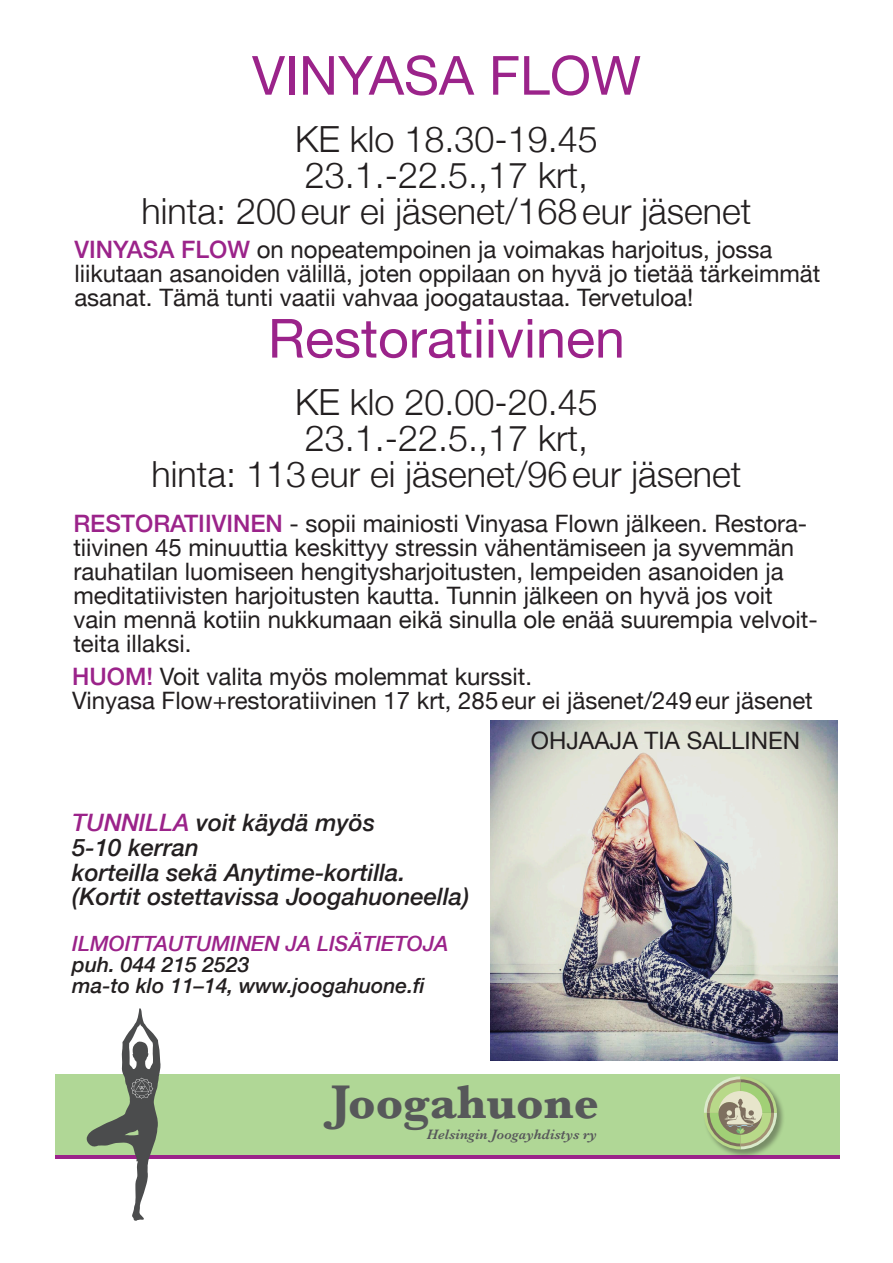
<style>
.page{position:relative;width:893px;height:1263px;background:#fff}
.page>*{position:absolute;margin:0;border:0;box-sizing:border-box;transform-origin:0 0}
.t1{font:54px "Helvetica Neue";color:#9b238a}
.t2{font:700 49.05px "Baskerville";color:#57585a}
.t3{font:300 36px "Helvetica Neue";color:#231f20}
.t4{font:24px/24px "Helvetica Neue";color:#231f20}
.t5{font:italic 500 24px "Helvetica Neue";color:#231f20}
.t6{font:italic 500 21px "Helvetica Neue";color:#231f20}
.t7{font:italic 500 21px "Helvetica Neue";color:#9b238a}
.t8{font:italic 600 14.1px "Baskerville";color:#57585a}
.s1{font-weight:500;color:#9b238a}
.s2{color:#9b238a}
</style>
<div class="page">
<hr style="left:55px;top:1155px;width:785px;height:4px;background:#9b238a">
<div style="left:55px;top:1074px;width:785px;height:81px;background:#b0d796"></div>
<svg style="left:86px;top:1008px;width:75px;height:213px"></svg>
<div style="left:703px;top:1076px;width:83px;height:82px;background:#231f20;opacity:.4"></div>
<svg style="left:704px;top:1076px;width:73px;height:73px"></svg>
<img style="left:490px;top:721px;width:347px;height:339px">
<p class="t1" style="left:252px;top:37px;width:391px">VINYASA FLOW</p>
<p class="t3" style="left:295px;top:110px;width:304px">KE klo 18.30-19.45</p>
<p class="t3" style="left:305px;top:146px;width:285px">23.1.-22.5.,17 krt,</p>
<p class="t3" style="left:142px;top:182px;width:611px">hinta: 200eur ei jäsenet/168eur jäsenet</p>
<p class="t4" style="left:74px;top:239px;width:747px"><span class="s1">VINYASA FLOW</span> on nopeatempoinen ja voimakas harjoitus, jossa liikutaan asanoiden välillä, joten oppilaan on hyvä jo tietää tärkeimmät asanat. Tämä tunti vaatii vahvaa joogataustaa. Tervetuloa!</p>
<p class="t1" style="left:268px;top:299px;width:358px">Restoratiivinen</p>
<p class="t3" style="left:295px;top:373px;width:304px">KE klo 20.00-20.45</p>
<p class="t3" style="left:305px;top:409px;width:285px">23.1.-22.5.,17 krt,</p>
<p class="t3" style="left:152px;top:445px;width:591px">hinta: 113eur ei jäsenet/96eur jäsenet</p>
<p class="t4" style="left:73px;top:512px;width:746px"><span class="s1">RESTORATIIVINEN</span> - sopii mainiosti Vinyasa Flown jälkeen. Restora&shy;tiivinen 45 minuuttia keskittyy stressin vähentämiseen ja syvemmän rauhatilan luomiseen hengitysharjoitusten, lempeiden asanoiden ja meditatiivisten harjoitusten kautta. Tunnin jälkeen on hyvä jos voit vain mennä kotiin nukkumaan eikä sinulla ole enää suurempia velvoit&shy;teita illaksi.</p>
<p class="t4" style="left:72px;top:665px;width:461px"><span class="s1">HUOM!</span> Voit valita myös molemmat kurssit.</p>
<p class="t4" style="left:72px;top:690px;width:742px">Vinyasa Flow+restoratiivinen 17 krt, 285eur ei jäsenet/249eur jäsenet</p>
<p class="t4" style="left:531px;top:730px;width:271px">OHJAAJA TIA SALLINEN</p>
<p class="t5" style="left:72px;top:802px;width:304px"><span class="s2">TUNNILLA</span> voit käydä myös</p>
<p class="t5" style="left:72px;top:827px;width:128px">5-10 kerran</p>
<p class="t5" style="left:72px;top:851px;width:335px">korteilla sekä Anytime-kortilla.</p>
<p class="t5" style="left:72px;top:876px;width:398px">(Kortit ostettavissa Joogahuoneella)</p>
<p class="t7" style="left:72px;top:925px;width:378px">ILMOITTAUTUMINEN JA LISÄTIETOJA</p>
<p class="t6" style="left:72px;top:946px;width:179px">puh. 044 215 2523</p>
<p class="t6" style="left:72px;top:967px;width:354px">ma-to klo 11–14, www.joogahuone.fi</p>
<p class="t2" style="left:331px;top:1068px;width:269px">Joogahuone</p>
<p class="t8" style="left:427px;top:1125px;width:171px">Helsingin Joogayhdistys ry</p>
</div>
